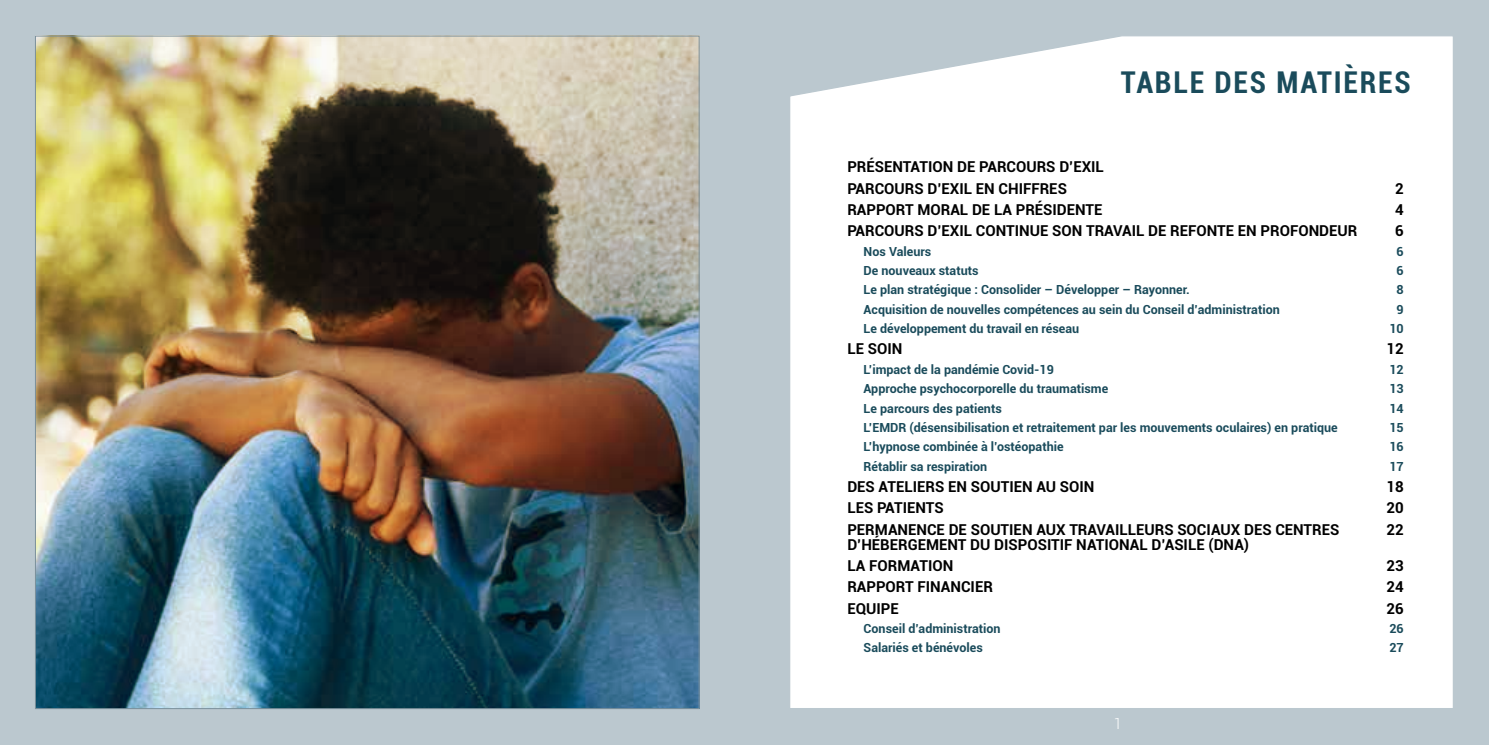
<style>
.page{position:relative;width:1489px;height:745px;background:#fff}
.page>*{position:absolute;margin:0;border:0;box-sizing:border-box;transform-origin:0 0}
.t1{font:700 condensed 30px "Roboto";letter-spacing:.06em;color:#1a4b5b}
.t2{font:700 15px/21.2px "Roboto";color:#000}
.t3{font:300 15px "Roboto";color:#fff}
.t4{font:700 12.5px "Roboto";color:#1a4b5b}
</style>
<div class="page">
<div style="left:744px;top:0;width:744px;height:744px;background:#bbc8cf"></div>
<div style="left:0;top:0;width:744px;height:744px;background:#bbc8cf"></div>
<div style="left:790px;top:36px;width:663px;height:672px;background:#fff"></div>
<img style="left:37px;top:38px;width:660px;height:668px">
<h1 class="t1" style="left:1120px;top:62px;width:291px">TABLE DES MATIÈRES</h1>
<p class="t2" style="left:847px;top:156px;width:258px">Présentation de Parcours d’Exil<br>Parcours d’Exil en chiffres</p>
<p class="t2" style="left:1394px;top:177px;width:10px">2</p>
<p class="t2" style="left:847px;top:198px;width:257px">Rapport moral de la Présidente</p>
<p class="t2" style="left:1394px;top:198px;width:10px">4</p>
<p class="t2" style="left:847px;top:219px;width:511px">Parcours d’Exil continue son travail de refonte en profondeur</p>
<p class="t2" style="left:1394px;top:219px;width:10px">6</p>
<p class="t4" style="left:863px;top:242px;width:69px">Nos Valeurs</p>
<p class="t4" style="left:1396px;top:242px;width:9px">6</p>
<p class="t4" style="left:863px;top:261px;width:116px">De nouveaux statuts</p>
<p class="t4" style="left:1396px;top:261px;width:9px">6</p>
<p class="t4" style="left:863px;top:281px;width:328px">Le plan stratégique : Consolider – Développer – Rayonner.</p>
<p class="t4" style="left:1396px;top:281px;width:9px">8</p>
<p class="t4" style="left:863px;top:300px;width:418px">Acquisition de nouvelles compétences au sein du Conseil d’administration</p>
<p class="t4" style="left:1396px;top:300px;width:9px">9</p>
<p class="t4" style="left:863px;top:320px;width:217px">Le développement du travail en réseau</p>
<p class="t4" style="left:1389px;top:320px;width:16px">10</p>
<p class="t2" style="left:847px;top:337px;width:56px">Le soin</p>
<p class="t2" style="left:1386px;top:337px;width:19px">12</p>
<p class="t4" style="left:863px;top:360px;width:192px">L’impact de la pandémie Covid-19</p>
<p class="t4" style="left:1389px;top:360px;width:16px">12</p>
<p class="t4" style="left:863px;top:380px;width:246px">Approche psychocorporelle du traumatisme</p>
<p class="t4" style="left:1389px;top:380px;width:16px">13</p>
<p class="t4" style="left:863px;top:399px;width:140px">Le parcours des patients</p>
<p class="t4" style="left:1389px;top:399px;width:16px">14</p>
<p class="t4" style="left:863px;top:418px;width:19px">L’EMDR</p>
<p class="t4" style="left:909px;top:418px;width:429px">(désensibilisation et retraitement par les mouvements oculaires) en pratique</p>
<p class="t4" style="left:1389px;top:418px;width:16px">15</p>
<p class="t4" style="left:863px;top:438px;width:201px">L’hypnose combinée à l’ostéopathie</p>
<p class="t4" style="left:1389px;top:438px;width:16px">16</p>
<p class="t4" style="left:863px;top:457px;width:125px">Rétablir sa respiration</p>
<p class="t4" style="left:1389px;top:457px;width:16px">17</p>
<p class="t2" style="left:847px;top:475px;width:249px">Des ateliers en soutien au soin</p>
<p class="t2" style="left:1386px;top:475px;width:19px">18</p>
<p class="t2" style="left:847px;top:496px;width:98px">Les patients</p>
<p class="t2" style="left:1386px;top:496px;width:19px">20</p>
<p class="t2" style="left:847px;top:521px;width:493px;line-height:15px">Permanence de soutien aux travailleurs sociaux des centres d’hébergement du Dispositif National d’Asile (DNA</p>
<p class="t2" style="left:1386px;top:517px;width:19px">22</p>
<p class="t2" style="left:1243px;top:532px;width:7px">)</p>
<p class="t2" style="left:847px;top:554px;width:107px">La formation</p>
<p class="t2" style="left:1386px;top:554px;width:19px">23</p>
<p class="t2" style="left:847px;top:575px;width:147px">Rapport financier</p>
<p class="t2" style="left:1386px;top:575px;width:19px">24</p>
<p class="t2" style="left:847px;top:596px;width:53px">Equipe</p>
<p class="t2" style="left:1386px;top:596px;width:19px">26</p>
<p class="t4" style="left:863px;top:619px;width:138px">Conseil d’administration</p>
<p class="t4" style="left:1389px;top:619px;width:16px">26</p>
<p class="t4" style="left:863px;top:638px;width:121px">Salariés et bénévoles</p>
<p class="t4" style="left:1389px;top:638px;width:16px">27</p>
<p class="t3" style="left:1113px;top:712px;width:10px">1</p>
</div>
